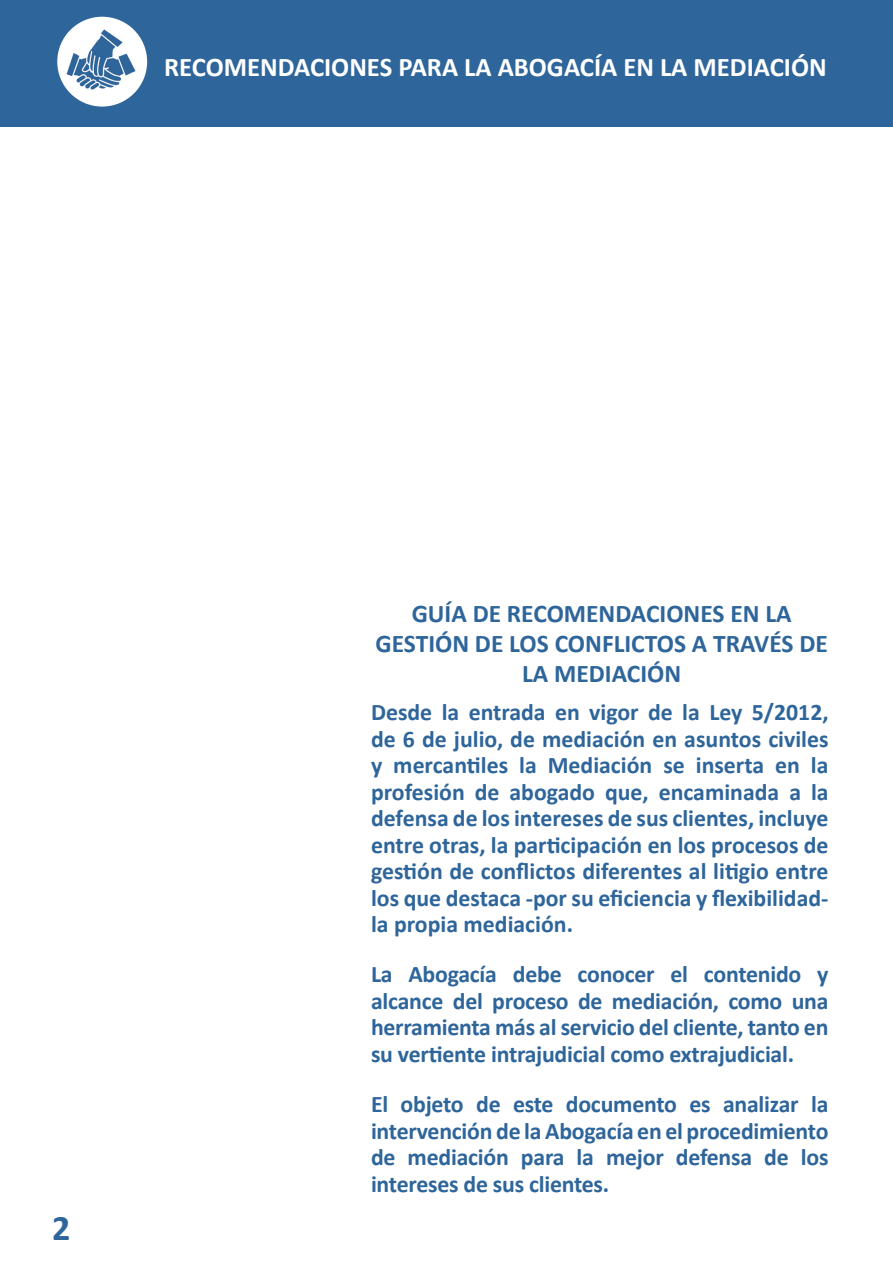
<style>
.page{position:relative;width:893px;height:1263px;background:#fff}
.page>*{position:absolute;margin:0;border:0;box-sizing:border-box;transform-origin:0 0}
.t1{font:700 36px "Calibri";color:#2e659a}
.t2{font:700 27px "Calibri";color:#fff}
.t3{font:700 25.5px/30px "Calibri";color:#2e659a;text-align:center}
.t4{font:700 23.85px/26.4px "Calibri";letter-spacing:-.01em;color:#2e659a;text-align:justify}
</style>
<div class="page">
<div style="left:0;top:0;width:893px;height:126px;background:#2e659a"></div>
<img style="left:55px;top:15px;width:94px;height:94px;border-radius:47px">
<div style="left:53px;top:13px;width:98px;height:98px;border:4px solid #2e659a;border-radius:50%"></div>
<p class="t2" style="left:164px;top:49px;width:664px">RECOMENDACIONES PARA LA ABOGACÍA EN LA MEDIACIÓN</p>
<p class="t1" style="left:52px;top:1205px;width:20px">2</p>
<p class="t3" style="left:375px;top:598px;width:454px">GUÍA DE RECOMENDACIONES EN LA<br>GESTIÓN DE LOS CONFLICTOS A TRAVÉS DE<br>LA MEDIACIÓN</p>
<p class="t4" style="left:371px;top:699px;width:459px">Desde la entrada en vigor de la Ley 5/2012, de 6 de julio, de mediación en asuntos civiles y mercantiles la Mediación se inserta en la profesión de abogado que, encaminada a la defensa de los intereses de sus clientes, incluye entre otras, la participación en los procesos de gestión de conflictos diferentes al litigio entre los que destaca -por su eficiencia y flexibilidad&shy;la propia mediación.</p>
<p class="t4" style="left:371px;top:961px;width:459px">La Abogacía debe conocer el contenido y alcance del proceso de mediación, como una herramienta más al servicio del cliente, tanto en su vertiente intrajudicial como extrajudicial.</p>
<p class="t4" style="left:371px;top:1091px;width:459px">El objeto de este documento es analizar la intervención de la Abogacía en el procedimiento de mediación para la mejor defensa de los intereses de sus clientes.</p>
</div>
